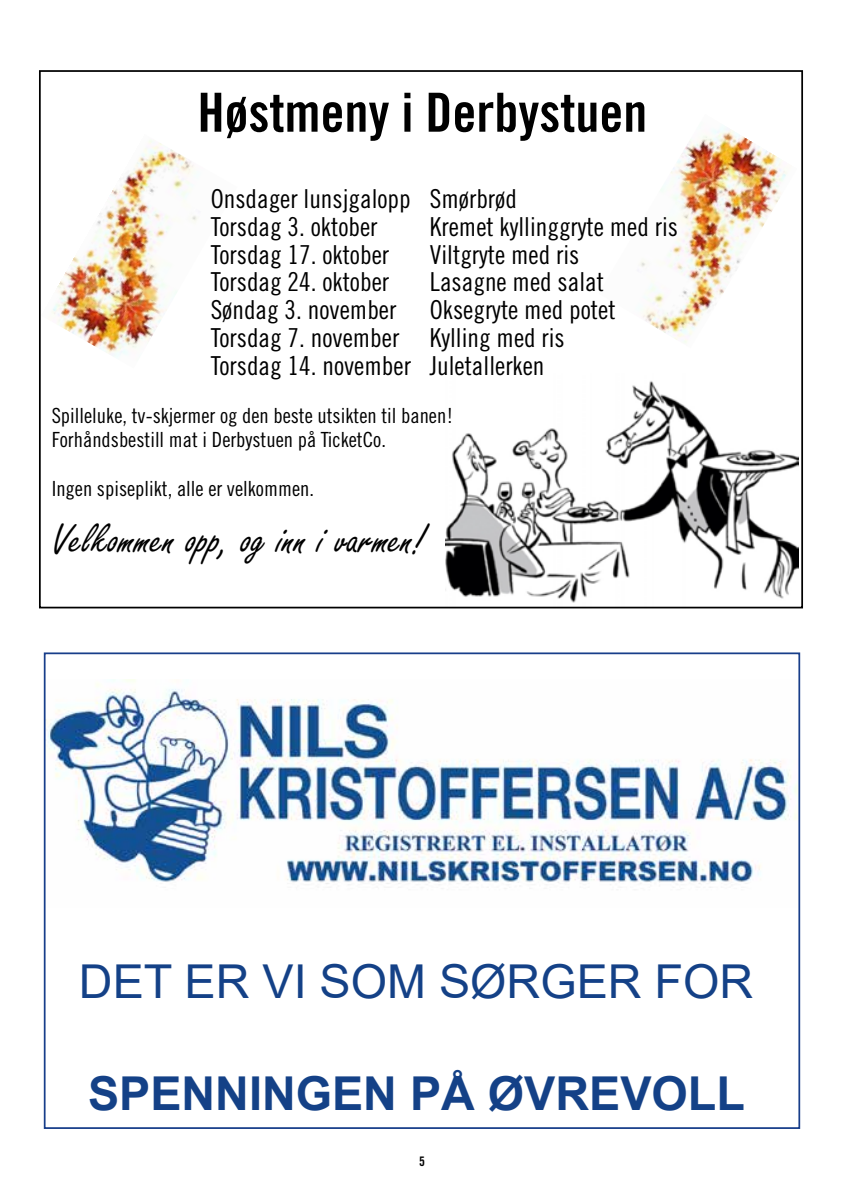
<style>
.page{position:relative;width:844px;height:1191px;background:#fff}
.page>*{position:absolute;margin:0;border:0;box-sizing:border-box;transform-origin:0 0}
.t1{font:53.9px "Trade Gothic LT Std Bd Cn 20";color:#000}
.t2{font:700 46.73px "Arial";color:#144187}
.t3{font:46.73px "Arial";color:#144187}
.t4{font:45.32px "Freestyle Script";color:#000}
.t5{font:26.07px/27.8px "Trade Gothic LT Std Cn 18";color:#000}
.t6{font:20.82px/24.3px "Trade Gothic LT Std Cn 18";color:#000}
.t7{font:13.12px "Trade Gothic LT Std Bd Cn 20";color:#000}
</style>
<div class="page">
<img style="left:640px;top:126px;width:147px;height:217px">
<img style="left:52px;top:140px;width:146px;height:218px">
<img style="left:445px;top:381px;width:353px;height:222px">
<svg style="left:47px;top:679px;width:750px;height:210px"></svg>
<div style="left:44px;top:652px;width:756px;height:477px;border:2px solid #183e8a"></div>
<h1 class="t1" style="left:197px;top:80px;width:451px">Høstmeny i Derbystuen</h1>
<p class="t5" style="left:211px;top:184px;width:202px">Onsdager lunsjgalopp<br>Torsdag 3. oktober<br>Torsdag 17. oktober<br>Torsdag 24. oktober<br>Søndag 3. november<br>Torsdag 7. november<br>Torsdag 14. november</p>
<p class="t6" style="left:52px;top:403px;width:403px">Spilleluke, tv-skjermer og den beste utsikten til banen!<br>Forhåndsbestill mat i Derbystuen på TicketCo.</p>
<p class="t6" style="left:52px;top:476px;width:264px">Ingen spiseplikt, alle er velkommen.</p>
<h3 class="t4" style="left:52px;top:514px;width:375px">Velkommen opp, og inn i varmen!</h3>
<p class="t5" style="left:430px;top:184px;width:249px">Smørbrød<br>Kremet kyllinggryte med ris<br>Viltgryte med ris<br>Lasagne med salat<br>Oksegryte med potet<br>Kylling med ris<br>Juletallerken</p>
<h2 class="t3" style="left:79px;top:949px;width:675px">DET ER VI SOM SØRGER FOR</h2>
<h2 class="t2" style="left:88px;top:1060px;width:658px">SPENNINGEN PÅ ØVREVOLL</h2>
<p class="t7" style="left:419px;top:1153px;width:7px">5</p>
</div>
